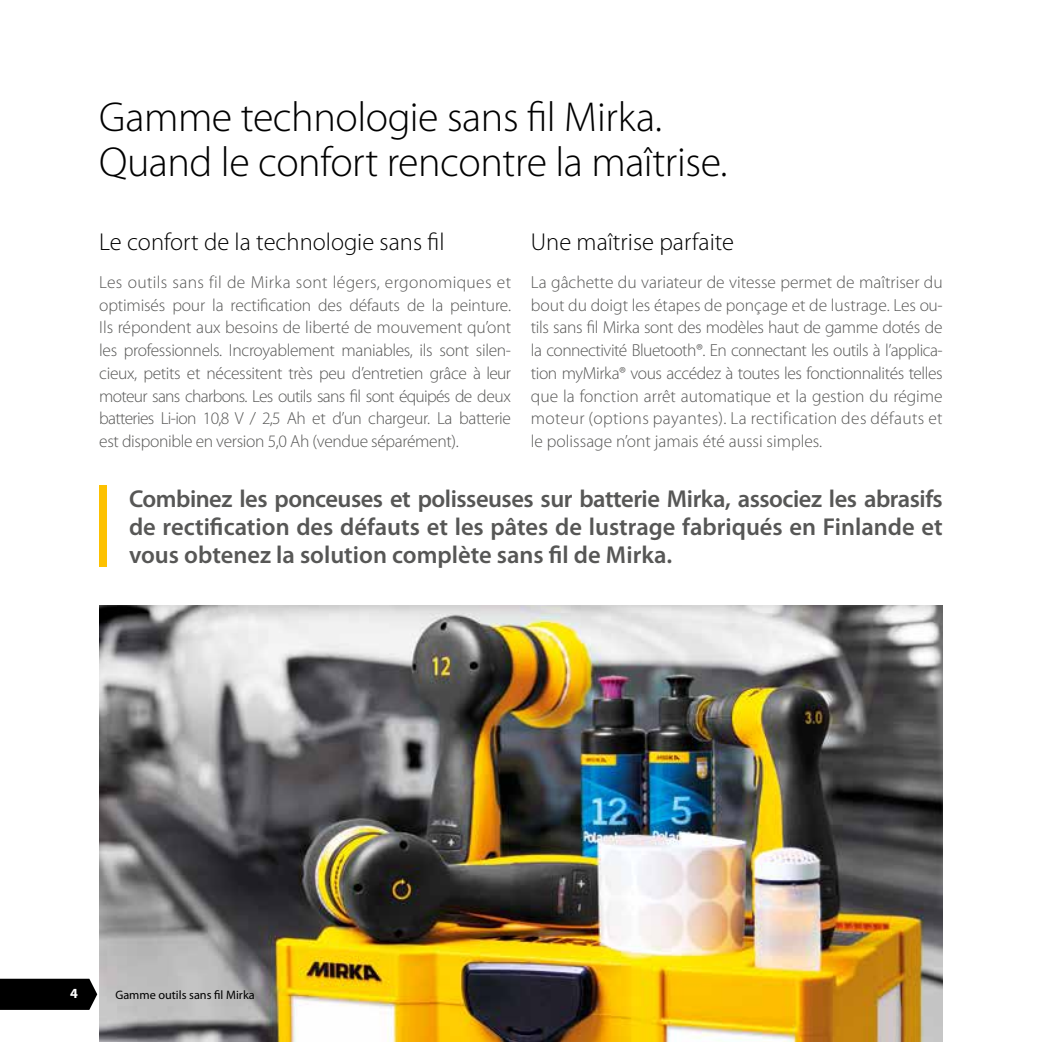
<style>
.page{position:relative;width:1042px;height:1042px;background:#fff}
.page>*{position:absolute;margin:0;border:0;box-sizing:border-box;transform-origin:0 0}
.t1{font:300 42px/45.5px "Myriad Pro";letter-spacing:-.01em;color:#000}
.t2{font:600 24.5px/28px "Myriad Pro";color:#575756;text-align:justify}
.t3{font:300 24.5px "Myriad Pro";color:#000}
.t4{font:300 17.5px/22.8px "Myriad Pro";letter-spacing:-.01em;color:#575756;text-align:justify}
.t5{font:700 14px "Myriad Pro";color:#fff}
.t6{font:12.25px "Myriad Pro";color:#000}
</style>
<div class="page">
<img style="left:99px;top:696px;width:844px;height:346px">
<div style="left:91px;top:598px;width:852px;height:98px;background:#000;opacity:.44"></div>
<div style="left:99px;top:485px;width:8px;height:81px;background:#fdc100"></div>
<svg style="left:0;top:978px;width:97px;height:32px;background:#101010"></svg>
<h1 class="t1" style="left:99px;top:95px;width:630px">Gamme technologie sans fil Mirka.<br>Quand le confort rencontre la maîtrise.</h1>
<h2 class="t3" style="left:99px;top:229px;width:347px">Le confort de la technologie sans fil</h2>
<p class="t4" style="left:99px;top:271px;width:413px">Les outils sans fil de Mirka sont légers, ergonomiques et optimisés pour la rectification des défauts de la peinture.<br>Ils répondent aux besoins de liberté de mouvement qu’ont les professionnels. Incroyablement maniables, ils sont silen&shy;cieux, petits et nécessitent très peu d’entretien grâce à leur moteur sans charbons. Les outils sans fil sont équipés de deux batteries Li-ion 10,8 V / 2,5 Ah et d’un chargeur. La batterie est disponible en version 5,0 Ah (vendue séparément).</p>
<h2 class="t3" style="left:531px;top:229px;width:205px">Une maîtrise parfaite</h2>
<p class="t4" style="left:531px;top:271px;width:413px">La gâchette du variateur de vitesse permet de maîtriser du bout du doigt les étapes de ponçage et de lustrage. Les ou&shy;tils sans fil Mirka sont des modèles haut de gamme dotés de la connectivité Bluetooth®. En connectant les outils à l’applica&shy;tion myMirka® vous accédez à toutes les fonctionnalités telles que la fonction arrêt automatique et la gestion du régime moteur (options payantes). La rectification des défauts et le polissage n’ont jamais été aussi simples.</p>
<h2 class="t2" style="left:129px;top:485px;width:815px">Combinez les ponceuses et polisseuses sur batterie Mirka, associez les abrasifs de rectification des défauts et les pâtes de lustrage fabriqués en Finlande et vous obtenez la solution complète sans fil de Mirka.</h2>
<p class="t5" style="left:70px;top:984px;width:9px">4</p>
<p class="t6" style="left:115px;top:988px;width:141px">Gamme outils sans fil Mirka</p>
</div>
